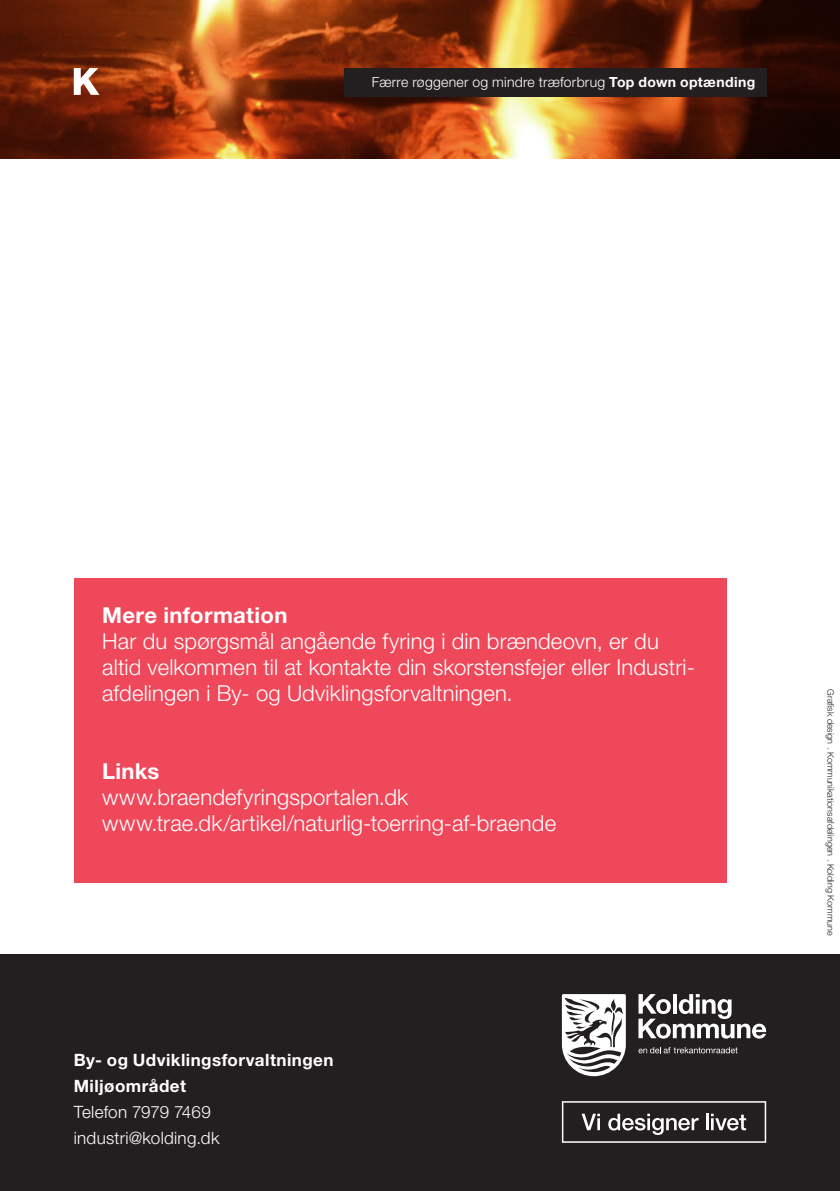
<style>
.page{position:relative;width:840px;height:1191px;background:#fff}
.page>*{position:absolute;margin:0;border:0;box-sizing:border-box;transform-origin:0 0}
.Underrubrik_14{font:300 22px/26px "Helvetica Neue LT Std";letter-spacing:.005em;color:#fff}
.Underrubrik_14-2{font:700 22px "Helvetica Neue LT Std";letter-spacing:.015em;color:#fff}
.Mellemrubrik{font:700 17px "Helvetica Neue LT Std";letter-spacing:.025em;color:#fff}
.Brødtekst{font:300 17px "Helvetica Neue LT Std";letter-spacing:.015em;color:#fff}
.Header_emne_bold{font:300 14px "Helvetica Neue LT Std";letter-spacing:.02em;color:#fff}
.t1{font:300 9px "Helvetica Neue LT Std";color:#231f20}
.s1{font-weight:700}
</style>
<div class="page">
<img style="left:0;top:0;width:839px;height:159px">
<svg style="left:74px;top:68px;width:25px;height:27px"></svg>
<div style="left:0;top:954px;width:839px;height:237px;background:#231f20"></div>
<svg style="left:638px;top:994px;width:127px;height:44px"></svg>
<svg style="left:561px;top:994px;width:64px;height:82px"></svg>
<svg style="left:638px;top:1047px;width:99px;height:6px"></svg>
<svg style="left:561px;top:1101px;width:204px;height:41px"></svg>
<div style="left:74px;top:578px;width:652px;height:305px;background:#ef485a"></div>
<div style="left:344px;top:68px;width:422px;height:28px;background:#231f20"></div>
<p class="Header_emne_bold" style="left:371px;top:74px;width:385px">Færre røggener og mindre træforbrug <span class="s1">Top down optænding</span></p>
<p class="Underrubrik_14-2" style="left:102px;top:601px;width:187px">Mere information</p>
<p class="Underrubrik_14" style="left:102px;top:627px;width:594px">Har du spørgsmål angående fyring i din brændeovn, er du altid velkommen til at kontakte din skorstensfejer eller Industri&shy;afdelingen i By- og Udviklingsforvaltningen.</p>
<p class="Underrubrik_14-2" style="left:102px;top:757px;width:59px">Links</p>
<p class="Underrubrik_14" style="left:102px;top:783px;width:307px">www.braendefyringsportalen.dk</p>
<p class="Underrubrik_14" style="left:102px;top:809px;width:455px">www.trae.dk/artikel/naturlig-toerring-af-braende</p>
<p class="Mellemrubrik" style="left:74px;top:1049px;width:261px">By- og Udviklingsforvaltningen</p>
<p class="Mellemrubrik" style="left:74px;top:1075px;width:114px">Miljøområdet</p>
<p class="Brødtekst" style="left:74px;top:1101px;width:138px">Telefon 7979 7469</p>
<p class="Brødtekst" style="left:74px;top:1127px;width:147px">industri@kolding.dk</p>
<p class="t1" style="left:835px;top:689px;width:248px;rotate:90deg">Grafisk design . Kommunikationsafdelingen . Kolding Kommune</p>
</div>
